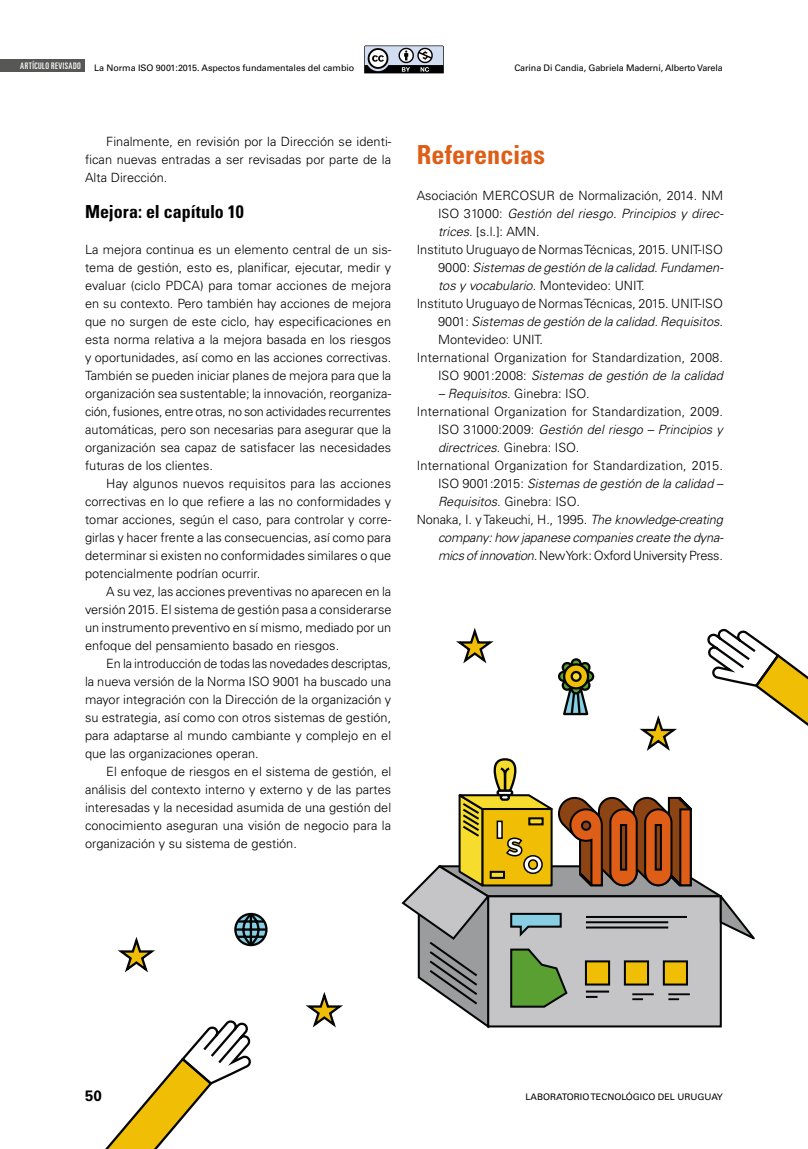
<style>
.page{position:relative;width:808px;height:1149px;background:#fff}
.page>*{position:absolute;margin:0;border:0;box-sizing:border-box;transform-origin:0 0}
._04_SUBTÍTULO_1{font:700 condensed 26.25px "Univers LT Std";color:#de5e17}
._05_SUBTÍTULO_2{font:700 condensed 18px "Univers LT Std";letter-spacing:-.005em;color:#000}
.t1{font:700 15px "Univers LT Std";color:#000}
._02_TEXTO_NORMAL{font:300 12.75px/18px "Univers LT Std";color:#000;text-align:justify}
._10_BIBLIOGRAFÍA{font:300 12.75px/18px "Univers LT Std";letter-spacing:.005em;color:#000;text-align:justify}
._01_TEXTO_PRIMER{font:300 12.75px/18px "Univers LT Std";letter-spacing:.005em;color:#000;text-align:justify}
._10_BIBLIOGRAFÍA-2{font:italic 300 12.75px/18px "Univers LT Std";letter-spacing:-.01em;color:#000;text-align:justify}
.t2{font:9px "Univers LT Std";letter-spacing:-.005em;color:#000}
.t3{font:ultra-condensed 9px "Univers LT Std";letter-spacing:.055em;color:#fff}
.s1{font-style:italic}
.s2{font-style:normal}
</style>
<div class="page">
<svg style="left:364px;top:45px;width:80px;height:28px;background:#858891"></svg>
<div style="left:0;top:59px;width:85px;height:13px;background:#575756"></div>
<svg style="left:234px;top:912px;width:34px;height:35px"></svg>
<svg style="left:117px;top:937px;width:38px;height:36px"></svg>
<svg style="left:305px;top:992px;width:38px;height:36px"></svg>
<svg style="left:106px;top:1020px;width:145px;height:128px"></svg>
<svg style="left:401px;top:628px;width:407px;height:401px"></svg>
<p class="t3" style="left:20px;top:61px;width:62px">ARTÍCULO REVISADO</p>
<p class="t2" style="left:94px;top:62px;width:262px">La Norma ISO 9001:2015. Aspectos fundamentales del cambio</p>
<p class="t2" style="left:514px;top:62px;width:210px">Carina Di Candia, Gabriela Maderni, Alberto Varela</p>
<p class="_02_TEXTO_NORMAL" style="left:85px;top:132px;width:308px;text-indent:21px">Finalmente, en revisión por la Dirección se identi&shy;fican nuevas entradas a ser revisadas por parte de la Alta Dirección.</p>
<p class="_05_SUBTÍTULO_2" style="left:85px;top:200px;width:160px">Mejora: el capítulo 10</p>
<p class="_01_TEXTO_PRIMER" style="left:85px;top:240px;width:308px">La mejora continua es un elemento central de un sis&shy;tema de gestión, esto es, planificar, ejecutar, medir y evaluar (ciclo PDCA) para tomar acciones de mejora en su contexto. Pero también hay acciones de mejora que no surgen de este ciclo, hay especificaciones en esta norma relativa a la mejora basada en los riesgos y oportunidades, así como en las acciones correctivas.<br>También se pueden iniciar planes de mejora para que la organización sea sustentable; la innovación, reorganiza&shy;ción, fusiones, entre otras, no son actividades recurrentes automáticas, pero son necesarias para asegurar que la organización sea capaz de satisfacer las necesidades futuras de los clientes.</p>
<p class="_02_TEXTO_NORMAL" style="left:85px;top:474px;width:308px;text-indent:21px">Hay algunos nuevos requisitos para las acciones correctivas en lo que refiere a las no conformidades y tomar acciones, según el caso, para controlar y corre&shy;girlas y hacer frente a las consecuencias, así como para determinar si existen no conformidades similares o que potencialmente podrían ocurrir.</p>
<p class="_02_TEXTO_NORMAL" style="left:85px;top:582px;width:308px;text-indent:21px">A su vez, las acciones preventivas no aparecen en la versión 2015. El sistema de gestión pasa a considerarse un instrumento preventivo en sí mismo, mediado por un enfoque del pensamiento basado en riesgos.</p>
<p class="_02_TEXTO_NORMAL" style="left:85px;top:654px;width:308px;text-indent:21px">En la introducción de todas las novedades descriptas, la nueva versión de la Norma ISO 9001 ha buscado una mayor integración con la Dirección de la organización y su estrategia, así como con otros sistemas de gestión, para adaptarse al mundo cambiante y complejo en el que las organizaciones operan.</p>
<p class="_02_TEXTO_NORMAL" style="left:85px;top:762px;width:308px;text-indent:21px">El enfoque de riesgos en el sistema de gestión, el análisis del contexto interno y externo y de las partes interesadas y la necesidad asumida de una gestión del conocimiento aseguran una visión de negocio para la organización y su sistema de gestión.</p>
<p class="_04_SUBTÍTULO_1" style="left:417px;top:138px;width:130px">Referencias</p>
<p class="_10_BIBLIOGRAFÍA" style="left:438px;top:186px;width:287px;text-indent:-21px">Asociación MERCOSUR de Normalización, 2014. NM ISO 31000: <span class="s1">Gestión del riesgo. Principios y direc&shy;trices</span>. [s.l.]: AMN.</p>
<p class="_10_BIBLIOGRAFÍA" style="left:438px;top:240px;width:287px;text-indent:-21px">Instituto Uruguayo de Normas Técnicas, 2015. UNIT-ISO 9000: <span class="s1">Sistemas de gestión de la calidad. Fundamen&shy;tos y vocabulario</span>. Montevideo: UNIT.</p>
<p class="_10_BIBLIOGRAFÍA" style="left:438px;top:294px;width:286px;text-indent:-21px">Instituto Uruguayo de Normas Técnicas, 2015. UNIT-ISO 9001: <span class="s1">Sistemas de gestión de la calidad. Requisitos</span>.<br>Montevideo: UNIT.</p>
<p class="_10_BIBLIOGRAFÍA" style="left:417px;top:348px;width:308px;text-align:right">International Organization for Standardization, 2008.<br>ISO 9001:2008: <span class="s1">Sistemas de gestión de la calidad</span></p>
<p class="_10_BIBLIOGRAFÍA" style="left:438px;top:384px;width:153px"><span class="s1">– Requisitos</span>. Ginebra: ISO.</p>
<p class="_10_BIBLIOGRAFÍA" style="left:438px;top:402px;width:287px;text-indent:-21px">International Organization for Standardization, 2009.<br>ISO 31000:2009: <span class="s1">Gestión del riesgo – Principios y directrices</span>. Ginebra: ISO.</p>
<p class="_10_BIBLIOGRAFÍA" style="left:438px;top:456px;width:286px;text-indent:-21px">International Organization for Standardization, 2015.<br>ISO 9001:2015: <span class="s1">Sistemas de gestión de la calidad – Requisitos.</span> Ginebra: ISO.</p>
<p class="_10_BIBLIOGRAFÍA-2" style="left:438px;top:510px;width:287px;text-indent:-21px"><span class="s2">Nonaka, I. y Takeuchi, H., 1995.</span> The knowledge-creating company: how japanese companies create the dyna&shy;mics of innovation. <span class="s2">New York: Oxford University Press.</span></p>
<p class="t1" style="left:85px;top:1086px;width:18px">50</p>
<p class="t2" style="left:525px;top:1090px;width:199px">LABORATORIO TECNOLÓGICO DEL URUGUAY</p>
</div>
